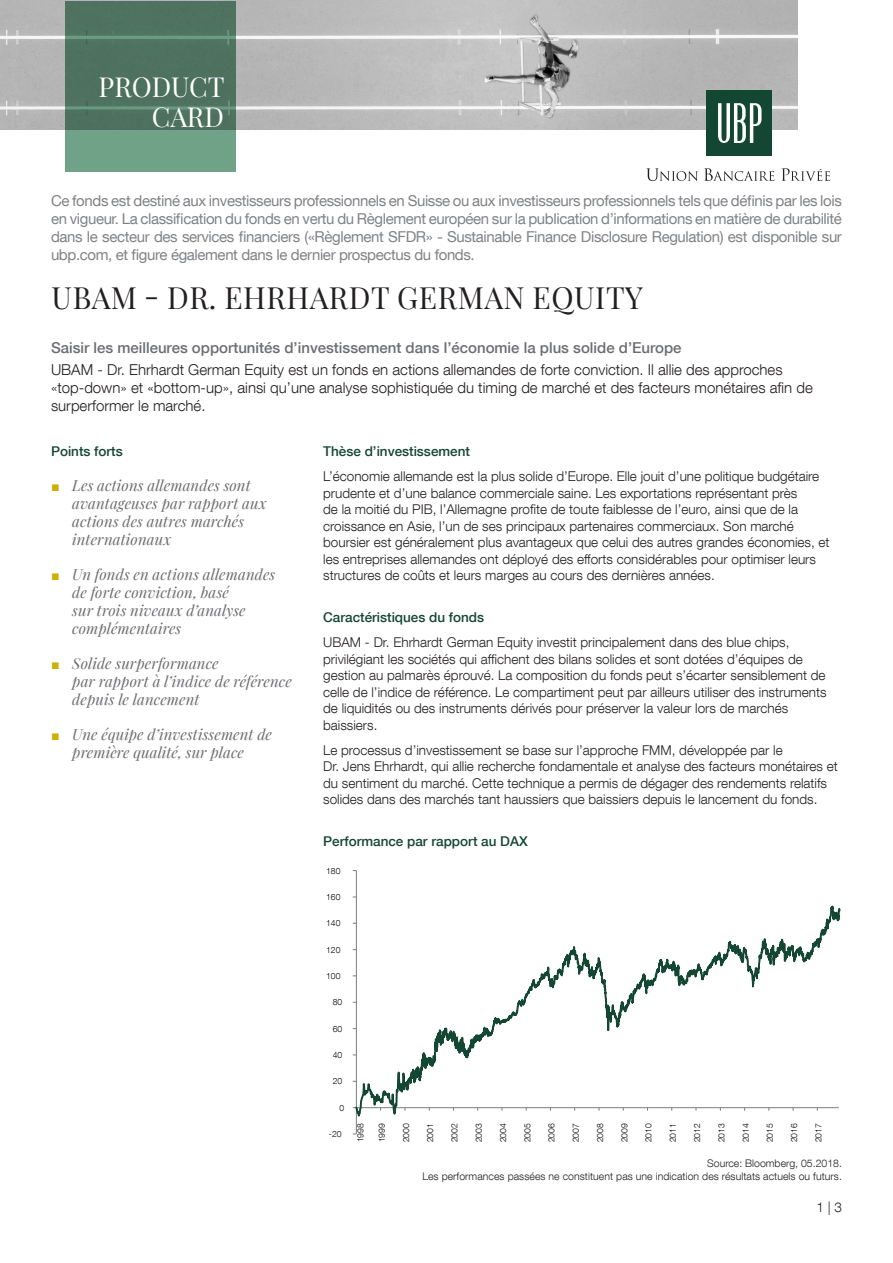
<style>
.page{position:relative;width:893px;height:1263px;background:#fff}
.page>*{position:absolute;margin:0;border:0;box-sizing:border-box;transform-origin:0 0}
.nom_du_fonds{font:30px "Playfair Display";letter-spacing:.02em;color:#231f20}
.t1{font:27px "Playfair Display";color:#fff}
.For_qualified_invest{font:15px/18px "Helvetica Neue LT Com";letter-spacing:-.025em;color:#808285;text-align:justify}
.t2{font:italic 15px/18px "Playfair Display";letter-spacing:.005em;color:#6c6d70}
.Texte_Intro{font:300 15px/18px "Helvetica Neue LT Com";color:#231f20}
.Texte_Intro_65{font:500 15px "Helvetica Neue LT Com";color:#6c6d70}
.Texte{font:300 13.5px/16.5px "Helvetica Neue LT Com";color:#231f20}
.Titre_Niv_2{font:500 13.5px "Helvetica Neue LT Com";color:#144634}
.Sources{font:300 10.5px "Helvetica Neue LT Com";letter-spacing:.005em;color:#231f20}
.t3{font:300 8.55px "Helvetica Neue LT Com";color:#000001}
.s1{font-family:"Arial";font-style:normal;font-size:14.25px;color:#ceb000}
</style>
<div class="page">
<img style="left:0;top:0;width:797px;height:130px">
<svg style="left:65px;top:1px;width:170px;height:170px;background:#577f69"></svg>
<svg style="left:646px;top:168px;width:52px;height:13px"></svg>
<svg style="left:704px;top:168px;width:70px;height:13px"></svg>
<svg style="left:781px;top:168px;width:49px;height:13px"></svg>
<div style="left:706px;top:90px;width:66px;height:66px;background:#144634"></div>
<svg style="left:718px;top:103px;width:43px;height:40px"></svg>
<svg style="left:353px;top:870px;width:488px;height:265px"></svg>
<p class="t1" style="left:99px;top:66px;width:128px">PRODUCT</p>
<p class="t1" style="left:152px;top:96px;width:74px">CARD</p>
<p class="For_qualified_invest" style="left:51px;top:192px;width:792px">Ce fonds est destiné aux investisseurs professionnels en Suisse ou aux investisseurs professionnels tels que définis par les lois en vigueur. La classification du fonds en vertu du Règlement européen sur la publication d’informations en matière de durabilité dans le secteur des services financiers («Règlement SFDR» - Sustainable Finance Disclosure Regulation) est disponible sur ubp.com, et figure également dans le dernier prospectus du fonds.</p>
<p class="nom_du_fonds" style="left:52px;top:274px;width:593px">UBAM - DR. EHRHARDT GERMAN EQUITY</p>
<p class="Texte_Intro_65" style="left:51px;top:338px;width:632px">Saisir les meilleures opportunités d’investissement dans l’économie la plus solide d’Europe</p>
<p class="Texte_Intro" style="left:51px;top:360px;width:763px">UBAM - Dr. Ehrhardt German Equity est un fonds en actions allemandes de forte conviction. Il allie des approches «top-down» et «bottom-up», ainsi qu’une analyse sophistiquée du timing de marché et des facteurs monétaires afin de surperformer le marché.</p>
<p class="Titre_Niv_2" style="left:323px;top:443px;width:148px">Thèse d’investissement</p>
<p class="Texte" style="left:323px;top:468px;width:508px">L’économie allemande est la plus solide d’Europe. Elle jouit d’une politique budgétaire prudente et d’une balance commerciale saine. Les exportations représentant près<br>de la moitié du PIB, l’Allemagne profite de toute faiblesse de l’euro, ainsi que de la croissance en Asie, l’un de ses principaux partenaires commerciaux. Son marché boursier est généralement plus avantageux que celui des autres grandes économies, et les entreprises allemandes ont déployé des efforts considérables pour optimiser leurs structures de coûts et leurs marges au cours des dernières années.</p>
<p class="Titre_Niv_2" style="left:323px;top:609px;width:163px">Caractéristiques du fonds</p>
<p class="Texte" style="left:323px;top:634px;width:505px">UBAM - Dr. Ehrhardt German Equity investit principalement dans des blue chips, privilégiant les sociétés qui affichent des bilans solides et sont dotées d’équipes de gestion au palmarès éprouvé. La composition du fonds peut s’écarter sensiblement de celle de l’indice de référence. Le compartiment peut par ailleurs utiliser des instruments de liquidités ou des instruments dérivés pour préserver la valeur lors de marchés baissiers.</p>
<p class="Texte" style="left:323px;top:741px;width:516px">Le processus d’investissement se base sur l’approche FMM, développée par le<br>Dr. Jens Ehrhardt, qui allie recherche fondamentale et analyse des facteurs monétaires et du sentiment du marché. Cette technique a permis de dégager des rendements relatifs solides dans des marchés tant haussiers que baissiers depuis le lancement du fonds.</p>
<p class="Titre_Niv_2" style="left:323px;top:833px;width:206px">Performance par rapport au DAX</p>
<p class="Titre_Niv_2" style="left:51px;top:443px;width:73px">Points forts</p>
<p class="t2" style="left:72px;top:475px;width:196px;text-indent:-21px"><span class="s1">■</span> Les actions allemandes sont avantageuses par rapport aux actions des autres marchés internationaux</p>
<p class="t2" style="left:72px;top:564px;width:205px;text-indent:-21px"><span class="s1">■</span> Un fonds en actions allemandes de forte conviction, basé<br>sur trois niveaux d’analyse complémentaires</p>
<p class="t2" style="left:72px;top:653px;width:221px;text-indent:-21px"><span class="s1">■</span> Solide surperformance<br>par rapport à l’indice de référence depuis le lancement</p>
<p class="t2" style="left:51px;top:724px;width:222px;text-align:center"><span class="s1">■</span> Une équipe d’investissement de première qualité, sur place</p>
<p class="t3" style="left:326px;top:865px;width:16px">180</p>
<p class="t3" style="left:326px;top:892px;width:16px">160</p>
<p class="t3" style="left:326px;top:918px;width:16px">140</p>
<p class="t3" style="left:326px;top:944px;width:16px">120</p>
<p class="t3" style="left:326px;top:971px;width:16px">100</p>
<p class="t3" style="left:333px;top:997px;width:11px">80</p>
<p class="t3" style="left:333px;top:1023px;width:11px">60</p>
<p class="t3" style="left:333px;top:1050px;width:11px">40</p>
<p class="t3" style="left:333px;top:1076px;width:11px">20</p>
<p class="t3" style="left:339px;top:1102px;width:6px">0</p>
<p class="t3" style="left:329px;top:1129px;width:14px">-20</p>
<p class="t3" style="left:355px;top:1142px;width:21px;rotate:-90deg">1998</p>
<p class="t3" style="left:376px;top:1142px;width:21px;rotate:-90deg">1999</p>
<p class="t3" style="left:401px;top:1142px;width:21px;rotate:-90deg">2000</p>
<p class="t3" style="left:425px;top:1142px;width:21px;rotate:-90deg">2001</p>
<p class="t3" style="left:449px;top:1142px;width:21px;rotate:-90deg">2002</p>
<p class="t3" style="left:473px;top:1142px;width:21px;rotate:-90deg">2003</p>
<p class="t3" style="left:498px;top:1142px;width:21px;rotate:-90deg">2004</p>
<p class="t3" style="left:522px;top:1142px;width:21px;rotate:-90deg">2005</p>
<p class="t3" style="left:546px;top:1142px;width:21px;rotate:-90deg">2006</p>
<p class="t3" style="left:571px;top:1142px;width:21px;rotate:-90deg">2007</p>
<p class="t3" style="left:595px;top:1142px;width:21px;rotate:-90deg">2008</p>
<p class="t3" style="left:619px;top:1142px;width:21px;rotate:-90deg">2009</p>
<p class="t3" style="left:643px;top:1142px;width:21px;rotate:-90deg">2010</p>
<p class="t3" style="left:668px;top:1142px;width:21px;rotate:-90deg">2011</p>
<p class="t3" style="left:692px;top:1142px;width:21px;rotate:-90deg">2012</p>
<p class="t3" style="left:716px;top:1142px;width:21px;rotate:-90deg">2013</p>
<p class="t3" style="left:740px;top:1142px;width:21px;rotate:-90deg">2014</p>
<p class="t3" style="left:765px;top:1142px;width:21px;rotate:-90deg">2015</p>
<p class="t3" style="left:789px;top:1142px;width:21px;rotate:-90deg">2016</p>
<p class="t3" style="left:813px;top:1142px;width:21px;rotate:-90deg">2017</p>
<p class="Sources" style="left:707px;top:1157px;width:136px">Source: Bloomberg, 05.2018.</p>
<p class="Sources" style="left:422px;top:1170px;width:421px">Les performances passées ne constituent pas une indication des résultats actuels ou futurs.</p>
<p class="Texte" style="left:816px;top:1199px;width:27px">1 | 3</p>
</div>
